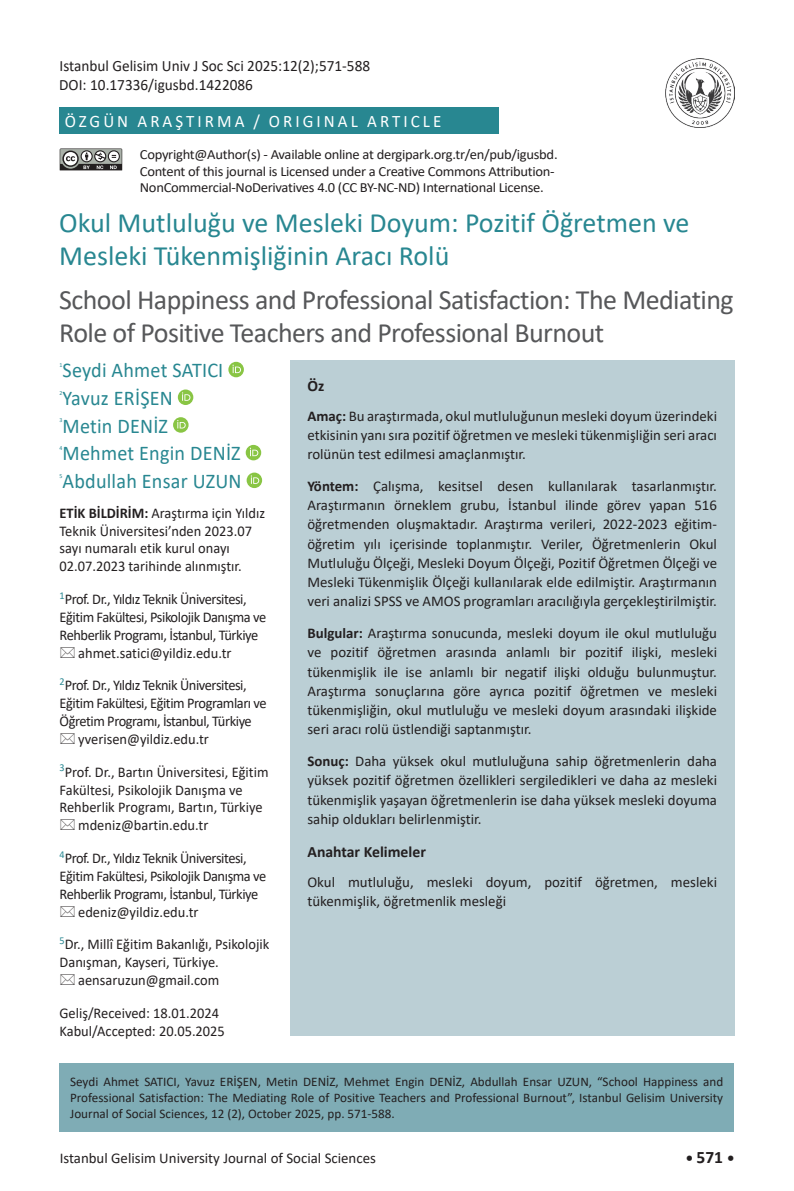
<style>
.page{position:relative;width:794px;height:1191px;background:#fff}
.page>*{position:absolute;margin:0;border:0;box-sizing:border-box;transform-origin:0 0}
._2__Başlık{font:28px/33.6px "Calibri";letter-spacing:-.02em;color:#57585a}
._1__Başlık{font:28px/33.6px "Calibri";color:#288791}
.Yazar_İsmi{font:21px "Calibri";letter-spacing:.01em;color:#288791;scale:.96 1}
.t1{font:17.5px "Calibri";letter-spacing:.18em;color:#fff}
.t2{font:700 17.5px "Calibri";color:#231f20}
.DOI{font:15.75px "Calibri";color:#231f20}
.Özet_Metin_-TR-EN{font:700 15.75px "Calibri";color:#231f20}
.Özet_Metin_-TR-EN-2{font:14.88px/19.2px "Calibri";color:#231f20;text-align:justify}
.Kurum{font:14.88px/17.8px "Calibri";letter-spacing:-.01em;color:#231f20}
.Kurum-2{font:14.88px "Calibri";letter-spacing:-.03em;color:#231f20}
.t3{font:14px/16.8px "Calibri";letter-spacing:-.02em;color:#231f20;scale:1.04 1}
.Atıf{font:13.12px/15.8px "Calibri";color:#231f20;text-align:justify}
.Yazar_İsmi-2{font:6.12px "Calibri";color:#288791;scale:.96 1}
.s1{font-weight:700}
.s2{font-size:14.88px}
</style>
<div class="page">
<div style="left:60px;top:108px;width:439px;height:26px;background:#288791"></div>
<img style="left:665px;top:58px;width:69px;height:70px">
<svg style="left:60px;top:148px;width:62px;height:22px"></svg>
<div style="left:59px;top:1063px;width:675px;height:68px;background:#7facb5"></div>
<div style="left:290px;top:360px;width:444px;height:675px;background:#bbcfd5"></div>
<svg style="left:228px;top:362px;width:16px;height:15px"></svg>
<svg style="left:232px;top:365px;width:9px;height:8px"></svg>
<svg style="left:178px;top:389px;width:15px;height:16px"></svg>
<svg style="left:182px;top:392px;width:8px;height:9px"></svg>
<svg style="left:173px;top:417px;width:16px;height:16px"></svg>
<svg style="left:177px;top:420px;width:9px;height:8px"></svg>
<div style="left:246px;top:445px;width:15px;height:15px;background:#89c544;border-radius:50%"></div>
<svg style="left:250px;top:448px;width:8px;height:8px"></svg>
<svg style="left:247px;top:472px;width:15px;height:16px"></svg>
<svg style="left:251px;top:475px;width:8px;height:9px"></svg>
<p class="DOI" style="left:60px;top:55px;width:312px">Istanbul Gelisim Univ J Soc Sci 2025:12(2);571-588</p>
<p class="DOI" style="left:59px;top:74px;width:195px">DOI: 10.17336/igusbd.1422086</p>
<p class="t1" style="left:65px;top:109px;width:378px">ÖZGÜN ARAŞTIRMA / ORIGINAL ARTICLE</p>
<p class="t3" style="left:140px;top:145px;width:403px">Copyright@Author(s) - Available online at dergipark.org.tr/en/pub/igusbd.<br>Content of this journal is Licensed under a Creative Commons Attribution-<br>NonCommercial-NoDerivatives 4.0 (CC BY-NC-ND) International License.</p>
<p class="_1__Başlık" style="left:59px;top:205px;width:632px">Okul Mutluluğu ve Mesleki Doyum: Pozitif Öğretmen ve<br>Mesleki Tükenmişliğinin Aracı Rolü</p>
<p class="_2__Başlık" style="left:59px;top:282px;width:676px">School Happiness and Professional Satisfaction: The Mediating<br>Role of Positive Teachers and Professional Burnout</p>
<p class="Yazar_İsmi-2" style="left:60px;top:360px;width:5px">1</p>
<p class="Yazar_İsmi" style="left:63px;top:356px;width:169px">Seydi Ahmet SATICI</p>
<p class="Yazar_İsmi-2" style="left:60px;top:388px;width:5px">2</p>
<p class="Yazar_İsmi" style="left:63px;top:383px;width:116px">Yavuz ERİŞEN</p>
<p class="Yazar_İsmi-2" style="left:60px;top:416px;width:5px">3</p>
<p class="Yazar_İsmi" style="left:63px;top:411px;width:111px">Metin DENİZ</p>
<p class="Yazar_İsmi-2" style="left:60px;top:443px;width:5px">4</p>
<p class="Yazar_İsmi" style="left:63px;top:439px;width:187px">Mehmet Engin DENİZ</p>
<p class="Yazar_İsmi-2" style="left:60px;top:471px;width:5px">5</p>
<p class="Yazar_İsmi" style="left:63px;top:466px;width:188px">Abdullah Ensar UZUN</p>
<p class="Kurum" style="left:60px;top:503px;width:207px"><span class="s1">ETİK BİLDİRİM:</span> Araştırma için Yıldız Teknik Üniversitesi’nden 2023.07 sayı numaralı etik kurul onayı 02.07.2023 tarihinde alınmıştır.</p>
<p class="Kurum-2" style="left:60px;top:589px;width:189px"><sup>1</sup>Prof. Dr., Yıldız Teknik Üniversitesi,</p>
<p class="Kurum-2" style="left:60px;top:606px;width:208px">Eğitim Fakültesi, Psikolojik Danışma ve</p>
<p class="Kurum-2" style="left:60px;top:624px;width:200px">Rehberlik Programı, İstanbul, Türkiye</p>
<p class="Kurum" style="left:78px;top:643px;width:155px">ahmet.satici@yildiz.edu.tr</p>
<p class="Kurum-2" style="left:60px;top:675px;width:189px"><sup>2</sup>Prof. Dr., Yıldız Teknik Üniversitesi,</p>
<p class="Kurum-2" style="left:60px;top:693px;width:209px">Eğitim Fakültesi, Eğitim Programları ve</p>
<p class="Kurum-2" style="left:60px;top:711px;width:194px">Öğretim Programı, İstanbul, Türkiye</p>
<p class="Kurum" style="left:78px;top:729px;width:132px">yverisen@yildiz.edu.tr</p>
<p class="Kurum" style="left:60px;top:762px;width:210px"><sup>3</sup>Prof. Dr., Bartın Üniversitesi, Eğitim</p>
<p class="Kurum" style="left:60px;top:780px;width:185px">Fakültesi, Psikolojik Danışma ve</p>
<p class="Kurum" style="left:60px;top:798px;width:205px">Rehberlik Programı, Bartın, Türkiye</p>
<p class="Kurum" style="left:78px;top:816px;width:132px">mdeniz@bartin.edu.tr</p>
<p class="Kurum-2" style="left:60px;top:847px;width:189px"><sup>4</sup>Prof. Dr., Yıldız Teknik Üniversitesi,</p>
<p class="Kurum-2" style="left:60px;top:865px;width:208px">Eğitim Fakültesi, Psikolojik Danışma ve</p>
<p class="Kurum-2" style="left:60px;top:883px;width:200px">Rehberlik Programı, İstanbul, Türkiye</p>
<p class="Kurum" style="left:78px;top:902px;width:122px">edeniz@yildiz.edu.tr</p>
<p class="Kurum" style="left:60px;top:935px;width:211px"><sup>5</sup>Dr., Millî Eğitim Bakanlığı, Psikolojik</p>
<p class="Kurum" style="left:60px;top:953px;width:161px">Danışman, Kayseri, Türkiye.</p>
<p class="Kurum" style="left:78px;top:970px;width:143px">aensaruzun@gmail.com</p>
<p class="Kurum" style="left:60px;top:1003px;width:167px">Geliş/Received: 18.01.2024<br>Kabul/Accepted: 20.05.2025</p>
<p class="Özet_Metin_-TR-EN" style="left:307px;top:374px;width:18px">Öz</p>
<p class="Özet_Metin_-TR-EN-2" style="left:307px;top:406px;width:411px"><span class="s1">Amaç:</span> Bu araştırmada, okul mutluluğunun mesleki doyum üzerindeki etkisinin yanı sıra pozitif öğretmen ve mesleki tükenmişliğin seri aracı rolünün test edilmesi amaçlanmıştır.</p>
<p class="Özet_Metin_-TR-EN-2" style="left:307px;top:476px;width:411px"><span class="s1">Yöntem:</span> Çalışma, kesitsel desen kullanılarak tasarlanmıştır.<br>Araştırmanın örneklem grubu, İstanbul ilinde görev yapan 516 öğretmenden oluşmaktadır. Araştırma verileri, 2022-2023 eğitim&shy;öğretim yılı içerisinde toplanmıştır. Veriler, Öğretmenlerin Okul Mutluluğu Ölçeği, Mesleki Doyum Ölçeği, Pozitif Öğretmen Ölçeği ve Mesleki Tükenmişlik Ölçeği kullanılarak elde edilmiştir. Araştırmanın veri analizi SPSS ve AMOS programları aracılığıyla gerçekleştirilmiştir.</p>
<p class="Özet_Metin_-TR-EN-2" style="left:307px;top:623px;width:411px"><span class="s1">Bulgular:</span> Araştırma sonucunda, mesleki doyum ile okul mutluluğu ve pozitif öğretmen arasında anlamlı bir pozitif ilişki, mesleki tükenmişlik ile ise anlamlı bir negatif ilişki olduğu bulunmuştur.<br>Araştırma sonuçlarına göre ayrıca pozitif öğretmen ve mesleki tükenmişliğin, okul mutluluğu ve mesleki doyum arasındaki ilişkide seri aracı rolü üstlendiği saptanmıştır.</p>
<p class="Özet_Metin_-TR-EN-2" style="left:307px;top:751px;width:411px"><span class="s1">Sonuç:</span> Daha yüksek okul mutluluğuna sahip öğretmenlerin daha yüksek pozitif öğretmen özellikleri sergiledikleri ve daha az mesleki tükenmişlik yaşayan öğretmenlerin ise daha yüksek mesleki doyuma sahip oldukları belirlenmiştir.</p>
<p class="Özet_Metin_-TR-EN" style="left:307px;top:840px;width:120px">Anahtar Kelimeler</p>
<p class="Özet_Metin_-TR-EN-2" style="left:307px;top:872px;width:411px">Okul mutluluğu, mesleki doyum, pozitif öğretmen, mesleki tükenmişlik, öğretmenlik mesleği</p>
<p class="Atıf" style="left:70px;top:1073px;width:654px">Seydi Ahmet SATICI, Yavuz ERİŞEN, Metin DENİZ, Mehmet Engin DENİZ, Abdullah Ensar UZUN, “School Happiness and Professional Satisfaction: The Mediating Role of Positive Teachers and Professional Burnout”, Istanbul Gelisim University Journal of Social Sciences, 12 (2), October 2025, pp. 571-588.</p>
<p class="Özet_Metin_-TR-EN-2" style="left:60px;top:1148px;width:318px">Istanbul Gelisim University Journal of Social Sciences</p>
<p class="t2" style="left:685px;top:1144px;width:50px"><span class="s2">•</span> 571 <span class="s2">•</span></p>
</div>
